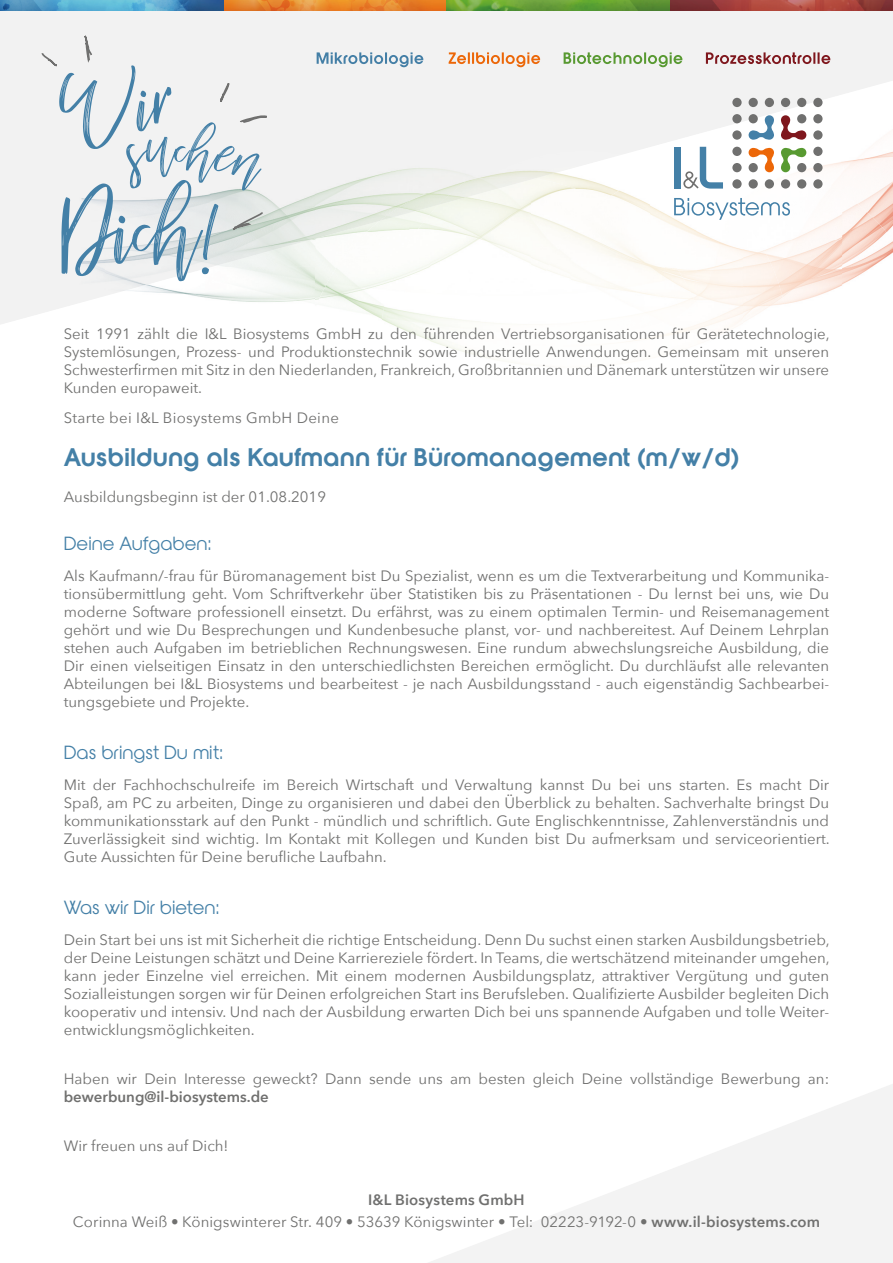
<style>
.page{position:relative;width:893px;height:1263px;background:#fff}
.page>*{position:absolute;margin:0;border:0;box-sizing:border-box;transform-origin:0 0}
.t1{font:700 24px "Orange";color:#4480a7}
.t2{font:18px "Orange";color:#4480a7}
.t3{font:15px/18px "Avenir Next";color:#70706f;text-align:justify}
.t4{font:15px "Avenir Next";letter-spacing:.02em;color:#70706f}
.t5{font:600 15px "Avenir Next";color:#70706f}
.s1{font-weight:600}
</style>
<div class="page">
<svg style="left:429px;top:1084px;width:464px;height:179px"></svg>
<img style="left:842px;top:151px;width:51px;height:41px">
<img style="left:801px;top:130px;width:22px;height:26px">
<img style="left:0;top:10px;width:105px;height:314px">
<img style="left:105px;top:10px;width:105px;height:286px">
<img style="left:210px;top:10px;width:105px;height:257px">
<img style="left:315px;top:10px;width:105px;height:222px">
<div style="left:420px;top:10px;width:53px;height:171px;background:#f2f2f2"></div>
<div style="left:473px;top:10px;width:52px;height:134px;background:#f2f2f2"></div>
<div style="left:525px;top:10px;width:210px;height:140px;background:#f2f2f2"></div>
<img style="left:735px;top:10px;width:105px;height:114px">
<img style="left:840px;top:10px;width:53px;height:85px">
<img style="left:0;top:0;width:893px;height:10px">
<img style="left:706px;top:52px;width:124px;height:12px">
<img style="left:564px;top:52px;width:118px;height:15px">
<img style="left:449px;top:52px;width:91px;height:15px">
<img style="left:317px;top:52px;width:106px;height:15px">
<img style="left:302px;top:232px;width:78px;height:86px">
<img style="left:367px;top:213px;width:13px;height:19px">
<img style="left:380px;top:181px;width:59px;height:33px">
<img style="left:582px;top:181px;width:22px;height:10px">
<img style="left:467px;top:144px;width:170px;height:37px">
<img style="left:430px;top:193px;width:50px;height:163px">
<img style="left:380px;top:214px;width:50px;height:127px">
<img style="left:480px;top:205px;width:51px;height:155px">
<img style="left:531px;top:179px;width:51px;height:54px">
<img style="left:439px;top:177px;width:95px;height:28px">
<img style="left:842px;top:192px;width:51px;height:93px">
<img style="left:789px;top:240px;width:53px;height:63px">
<img style="left:732px;top:162px;width:110px;height:78px">
<img style="left:743px;top:220px;width:46px;height:101px">
<img style="left:696px;top:177px;width:47px;height:150px">
<img style="left:665px;top:214px;width:31px;height:22px">
<img style="left:604px;top:174px;width:38px;height:27px">
<img style="left:571px;top:201px;width:94px;height:140px">
<img style="left:664px;top:251px;width:47px;height:90px">
<img style="left:524px;top:233px;width:47px;height:127px">
<svg style="left:41px;top:24px;width:231px;height:257px"></svg>
<div style="left:674px;top:147px;width:7px;height:42px;background:#4480a7"></div>
<svg style="left:674px;top:198px;width:116px;height:22px"></svg>
<svg style="left:681px;top:147px;width:42px;height:42px"></svg>
<svg style="left:732px;top:179px;width:10px;height:10px"></svg>
<div style="left:749px;top:179px;width:9px;height:10px;background:#70706f;border-radius:50%"></div>
<div style="left:765px;top:179px;width:9px;height:10px;background:#70706f;border-radius:50%"></div>
<div style="left:781px;top:179px;width:9px;height:10px;background:#70706f;border-radius:50%"></div>
<div style="left:797px;top:179px;width:9px;height:10px;background:#70706f;border-radius:50%"></div>
<svg style="left:813px;top:179px;width:10px;height:10px"></svg>
<div style="left:732px;top:163px;width:10px;height:9px;background:#70706f;border-radius:50%"></div>
<div style="left:813px;top:163px;width:9px;height:9px;background:#70706f;border-radius:50%"></div>
<div style="left:732px;top:147px;width:10px;height:9px;background:#70706f;border-radius:50%"></div>
<div style="left:813px;top:147px;width:9px;height:9px;background:#70706f;border-radius:50%"></div>
<svg style="left:732px;top:130px;width:10px;height:10px"></svg>
<div style="left:813px;top:130px;width:9px;height:10px;background:#70706f;border-radius:50%"></div>
<div style="left:732px;top:114px;width:10px;height:9px;background:#70706f;border-radius:50%"></div>
<div style="left:813px;top:114px;width:9px;height:9px;background:#70706f;border-radius:50%"></div>
<div style="left:732px;top:98px;width:10px;height:9px;background:#70706f;border-radius:50%"></div>
<div style="left:749px;top:98px;width:9px;height:9px;background:#70706f;border-radius:50%"></div>
<div style="left:765px;top:98px;width:9px;height:9px;background:#70706f;border-radius:50%"></div>
<div style="left:781px;top:98px;width:9px;height:9px;background:#70706f;border-radius:50%"></div>
<div style="left:797px;top:98px;width:9px;height:9px;background:#70706f;border-radius:50%"></div>
<div style="left:813px;top:98px;width:9px;height:9px;background:#70706f;border-radius:50%"></div>
<svg style="left:749px;top:115px;width:25px;height:25px"></svg>
<svg style="left:781px;top:115px;width:25px;height:25px"></svg>
<svg style="left:749px;top:148px;width:25px;height:24px"></svg>
<svg style="left:781px;top:148px;width:25px;height:24px"></svg>
<p class="t3" style="left:64px;top:324px;width:767px">Seit 1991 zählt die I&amp;L Biosystems GmbH zu den führenden Vertriebsorganisationen für Gerätetechnologie, Systemlösungen, Prozess- und Produktionstechnik sowie industrielle Anwendungen. Gemeinsam mit unseren Schwesterfirmen mit Sitz in den Niederlanden, Frankreich, Großbritannien und Dänemark unterstützen wir unsere Kunden europaweit.</p>
<p class="t4" style="left:64px;top:406px;width:277px">Starte bei I&amp;L Biosystems GmbH Deine</p>
<h1 class="t1" style="left:64px;top:442px;width:677px">Ausbildung als Kaufmann für Büromanagement (m/w/d)</h1>
<p class="t3" style="left:64px;top:487px;width:264px">Ausbildungsbeginn ist der 01.08.2019</p>
<p class="t2" style="left:64px;top:533px;width:149px">Deine Aufgaben:</p>
<p class="t3" style="left:64px;top:566px;width:767px">Als Kaufmann/-frau für Büromanagement bist Du Spezialist, wenn es um die Textverarbeitung und Kommunika&shy;tionsübermittlung geht. Vom Schriftverkehr über Statistiken bis zu Präsentationen - Du lernst bei uns, wie Du moderne Software professionell einsetzt. Du erfährst, was zu einem optimalen Termin- und Reisemanagement gehört und wie Du Besprechungen und Kundenbesuche planst, vor- und nachbereitest. Auf Deinem Lehrplan stehen auch Aufgaben im betrieblichen Rechnungswesen. Eine rundum abwechslungsreiche Ausbildung, die Dir einen vielseitigen Einsatz in den unterschiedlichsten Bereichen ermöglicht. Du durchläufst alle relevanten Abteilungen bei I&amp;L Biosystems und bearbeitest - je nach Ausbildungsstand - auch eigenständig Sachbearbei&shy;tungsgebiete und Projekte.</p>
<p class="t2" style="left:64px;top:742px;width:161px">Das bringst Du mit:</p>
<p class="t3" style="left:64px;top:775px;width:767px">Mit der Fachhochschulreife im Bereich Wirtschaft und Verwaltung kannst Du bei uns starten. Es macht Dir Spaß, am PC zu arbeiten, Dinge zu organisieren und dabei den Überblick zu behalten. Sachverhalte bringst Du kommunikationsstark auf den Punkt - mündlich und schriftlich. Gute Englischkenntnisse, Zahlenverständnis und Zuverlässigkeit sind wichtig. Im Kontakt mit Kollegen und Kunden bist Du aufmerksam und serviceorientiert.<br>Gute Aussichten für Deine berufliche Laufbahn.</p>
<p class="t2" style="left:64px;top:897px;width:157px">Was wir Dir bieten:</p>
<p class="t3" style="left:64px;top:930px;width:767px">Dein Start bei uns ist mit Sicherheit die richtige Entscheidung. Denn Du suchst einen starken Ausbildungsbetrieb, der Deine Leistungen schätzt und Deine Karriereziele fördert. In Teams, die wertschätzend miteinander umgehen, kann jeder Einzelne viel erreichen. Mit einem modernen Ausbildungsplatz, attraktiver Vergütung und guten Sozialleistungen sorgen wir für Deinen erfolgreichen Start ins Berufsleben. Qualifizierte Ausbilder begleiten Dich kooperativ und intensiv. Und nach der Ausbildung erwarten Dich bei uns spannende Aufgaben und tolle Weiter&shy;entwicklungsmöglichkeiten.</p>
<p class="t3" style="left:64px;top:1069px;width:767px">Haben wir Dein Interesse geweckt? Dann sende uns am besten gleich Deine vollständige Bewerbung an:</p>
<p class="t5" style="left:64px;top:1084px;width:207px">bewerbung@il-biosystems.de</p>
<p class="t3" style="left:64px;top:1136px;width:166px">Wir freuen uns auf Dich!</p>
<p class="t3" style="left:73px;top:1188px;width:749px;line-height:22.2px;text-align:center"><span class="s1">I&amp;L Biosystems GmbH<br></span>Corinna Weiß • Königswinterer Str. 409 • 53639 Königswinter • Tel: 02223-9192-0 • <span class="s1">www.il-biosystems.com</span></p>
</div>
